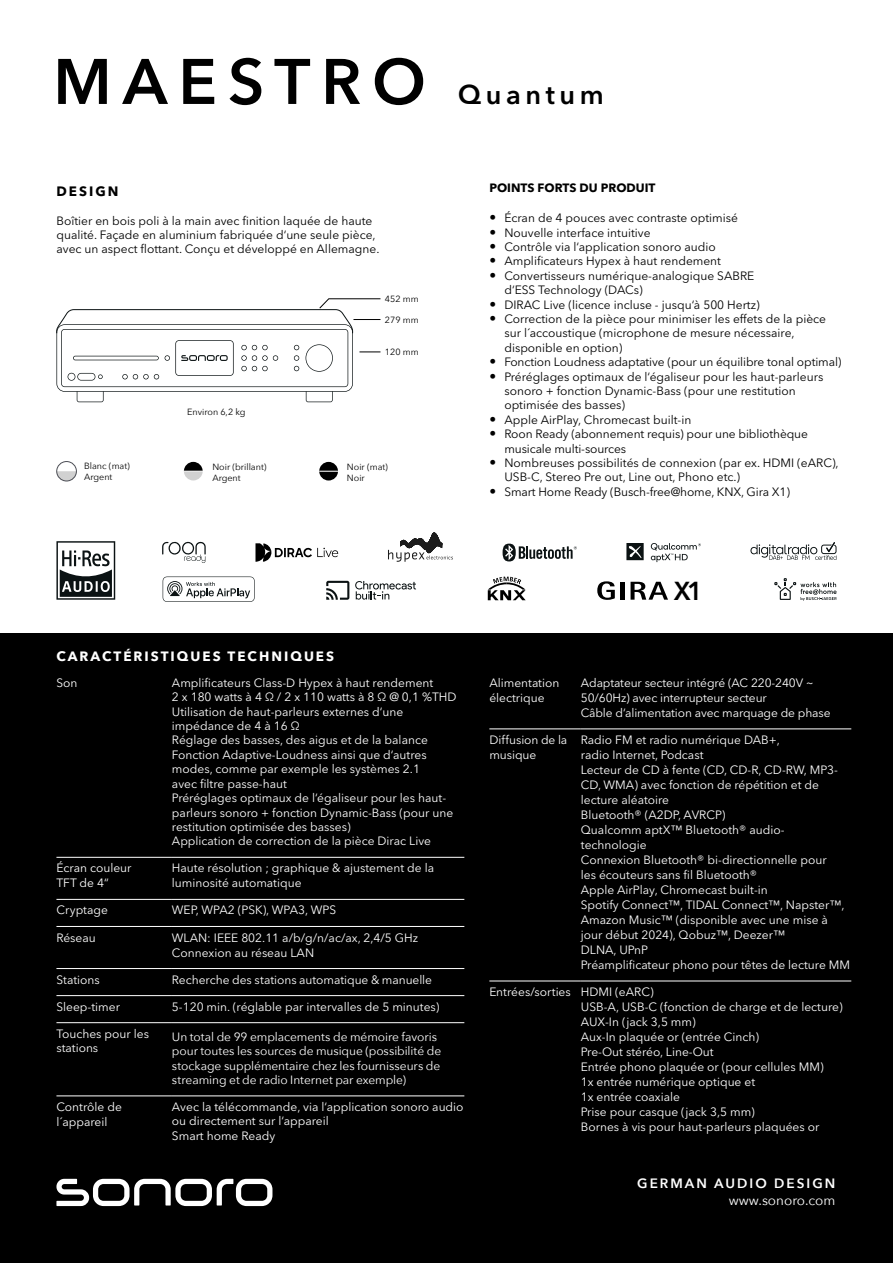
<style>
.page{position:relative;width:893px;height:1263px;background:#fff}
.page>*{position:absolute;margin:0;border:0;box-sizing:border-box;transform-origin:0 0}
.t1{font:600 63.6px "Avenir Next LT Pro";letter-spacing:.17em;color:#000}
.t2{font:600 27px "Avenir Next LT Pro";letter-spacing:.17em;color:#000}
.t3{font:600 25.8px "Avenir Next LT Pro";color:#000}
.t4{font:700 13.5px "Avenir Next";letter-spacing:.15em;color:#fff}
.t5{font:600 13.5px "Avenir Next";letter-spacing:.15em;color:#fff}
.t6{font:13.5px "Avenir Next";color:#fff}
.t7{font:700 13.5px "Avenir Next LT Pro";letter-spacing:.15em;color:#000}
.t8{font:12px/15px "Avenir Next LT Pro";color:#fff}
.t9{font:12px/14.4px "Avenir Next LT Pro";color:#000}
.t10{font:12px/14.4px "Avenir Next";letter-spacing:-.005em;color:#fff}
.t11{font:700 12px "Avenir Next LT Pro";color:#000}
.t12{font:9px/10.8px "Avenir Next";color:#000}
.s1{font-family:"Avenir Next";font-size:13.5px}
</style>
<div class="page">
<div style="left:0;top:633px;width:893px;height:630px;background:#000"></div>
<svg style="left:750px;top:542px;width:86px;height:18px"></svg>
<svg style="left:326px;top:581px;width:23px;height:19px"></svg>
<svg style="left:355px;top:581px;width:61px;height:19px"></svg>
<svg style="left:163px;top:576px;width:92px;height:26px"></svg>
<svg style="left:626px;top:543px;width:18px;height:17px"></svg>
<svg style="left:651px;top:543px;width:50px;height:19px"></svg>
<svg style="left:503px;top:544px;width:74px;height:17px"></svg>
<svg style="left:774px;top:578px;width:63px;height:23px"></svg>
<svg style="left:319px;top:462px;width:19px;height:18px"></svg>
<svg style="left:57px;top:461px;width:20px;height:20px"></svg>
<div style="left:56px;top:461px;width:21px;height:20px;border:1px solid #4c4e55;border-radius:50%"></div>
<svg style="left:184px;top:462px;width:19px;height:18px"></svg>
<svg style="left:56px;top:298px;width:325px;height:104px"></svg>
<svg style="left:488px;top:577px;width:38px;height:23px"></svg>
<svg style="left:255px;top:543px;width:83px;height:19px"></svg>
<svg style="left:56px;top:541px;width:59px;height:59px"></svg>
<svg style="left:162px;top:541px;width:44px;height:22px"></svg>
<hr style="left:620px;top:582px;width:4px;height:18px;background:#000">
<svg style="left:597px;top:581px;width:18px;height:19px"></svg>
<svg style="left:631px;top:582px;width:37px;height:18px"></svg>
<svg style="left:388px;top:533px;width:65px;height:29px"></svg>
<svg style="left:56px;top:1179px;width:216px;height:27px"></svg>
<hr style="left:56px;top:857px;width:116px;height:1px;background:#fff">
<hr style="left:172px;top:857px;width:292px;height:1px;background:#fff">
<hr style="left:56px;top:899px;width:116px;height:1px;background:#fff">
<hr style="left:172px;top:899px;width:292px;height:1px;background:#fff">
<hr style="left:56px;top:926px;width:116px;height:1px;background:#fff">
<hr style="left:172px;top:926px;width:292px;height:1px;background:#fff">
<hr style="left:56px;top:968px;width:116px;height:1px;background:#fff">
<hr style="left:172px;top:968px;width:292px;height:1px;background:#fff">
<hr style="left:56px;top:995px;width:116px;height:1px;background:#fff">
<hr style="left:172px;top:995px;width:292px;height:1px;background:#fff">
<hr style="left:56px;top:1022px;width:116px;height:1px;background:#fff">
<hr style="left:172px;top:1022px;width:292px;height:1px;background:#fff">
<hr style="left:56px;top:1095px;width:116px;height:1px;background:#fff">
<hr style="left:172px;top:1095px;width:292px;height:1px;background:#fff">
<hr style="left:489px;top:728px;width:92px;height:1px;background:#fff">
<hr style="left:581px;top:728px;width:270px;height:1px;background:#fff">
<hr style="left:489px;top:980px;width:92px;height:1px;background:#fff">
<hr style="left:581px;top:980px;width:270px;height:1px;background:#fff">
<h1 class="t1" style="left:53px;top:43px;width:374px">MAESTRO</h1>
<p class="t7" style="left:56px;top:183px;width:64px">DESIGN</p>
<p class="t9" style="left:56px;top:213px;width:324px">Boîtier en bois poli à la main avec finition laquée de haute qualité. Façade en aluminium fabriquée d‘une seule pièce, avec un aspect flottant. Conçu et développé en Allemagne.</p>
<p class="t12" style="left:187px;top:406px;width:60px">Environ 6,2 kg</p>
<p class="t12" style="left:84px;top:461px;width:47px">Blanc (mat)<br>Argent</p>
<p class="t12" style="left:212px;top:461px;width:56px">Noir (brillant)<br>Argent</p>
<p class="t12" style="left:385px;top:293px;width:35px">452 mm</p>
<p class="t12" style="left:385px;top:314px;width:35px">279 mm</p>
<p class="t12" style="left:385px;top:346px;width:35px">120 mm</p>
<p class="t12" style="left:347px;top:461px;width:43px">Noir (mat)<br>Noir</p>
<p class="t4" style="left:56px;top:645px;width:279px">CARACTÉRISTIQUES TECHNIQUES</p>
<h2 class="t2" style="left:458px;top:78px;width:147px">Quantum</h2>
<p class="t11" style="left:489px;top:180px;width:168px">POINTS FORTS DU PRODUIT</p>
<p class="t9" style="left:489px;top:211px;width:250px"><span class="s1">•</span> Écran de 4 pouces avec contraste optimisé</p>
<p class="t9" style="left:489px;top:225px;width:163px"><span class="s1">•</span> Nouvelle interface intuitive</p>
<p class="t9" style="left:489px;top:240px;width:228px"><span class="s1">•</span> Contrôle via l‘application sonoro audio</p>
<p class="t9" style="left:489px;top:254px;width:233px"><span class="s1">•</span> Amplificateurs Hypex à haut rendement</p>
<p class="t9" style="left:504px;top:268px;width:251px;text-indent:-15px"><span class="s1">•</span> Convertisseurs numérique-analogique SABRE d‘ESS Technology (DACs)</p>
<p class="t9" style="left:489px;top:297px;width:272px"><span class="s1">•</span> DIRAC Live (licence incluse - jusqu‘à 500 Hertz)</p>
<p class="t9" style="left:504px;top:312px;width:323px;text-indent:-15px"><span class="s1">•</span> Correction de la pièce pour minimiser les effets de la pièce sur l´accoustique (microphone de mesure nécessaire, disponible en option)</p>
<p class="t9" style="left:489px;top:355px;width:354px"><span class="s1">•</span> Fonction Loudness adaptative (pour un équilibre tonal optimal)</p>
<p class="t9" style="left:504px;top:369px;width:321px;text-indent:-15px"><span class="s1">•</span> Préréglages optimaux de l‘égaliseur pour les haut-parleurs sonoro + fonction Dynamic-Bass (pour une restitution optimisée des basses)</p>
<p class="t9" style="left:489px;top:412px;width:203px"><span class="s1">•</span> Apple AirPlay, Chromecast built-in</p>
<p class="t9" style="left:504px;top:427px;width:305px;text-indent:-15px"><span class="s1">•</span> Roon Ready (abonnement requis) pour une bibliothèque musicale multi-sources</p>
<p class="t9" style="left:504px;top:456px;width:336px;text-indent:-15px"><span class="s1">•</span> Nombreuses possibilités de connexion (par ex. HDMI (eARC),<br>USB-C, Stereo Pre out, Line out, Phono etc.)</p>
<p class="t9" style="left:489px;top:484px;width:302px"><span class="s1">•</span> Smart Home Ready (Busch-free@home, KNX, Gira X1)</p>
<h3 class="t3" style="left:674px;top:575px;width:30px">X1</h3>
<p class="t8" style="left:56px;top:675px;width:23px">Son</p>
<p class="t8" style="left:172px;top:675px;width:286px;line-height:14.4px">Amplificateurs Class-D Hypex à haut rendement<br>2 x 180 watts à 4 Ω / 2 x 110 watts à 8 Ω @ 0,1 %THD Utilisation de haut-parleurs externes d‘une impédance de 4 à 16 Ω<br>Réglage des basses, des aigus et de la balance Fonction Adaptive-Loudness ainsi que d‘autres modes, comme par exemple les systèmes 2.1<br>avec filtre passe-haut<br>Préréglages optimaux de l‘égaliseur pour les haut&shy;parleurs sonoro + fonction Dynamic-Bass (pour une restitution optimisée des basses)<br>Application de correction de la pièce Dirac Live</p>
<p class="t8" style="left:56px;top:861px;width:77px">Écran couleur<br>TFT de 4“</p>
<p class="t8" style="left:172px;top:861px;width:264px">Haute résolution ; graphique &amp; ajustement de la luminosité automatique</p>
<p class="t8" style="left:56px;top:903px;width:53px">Cryptage</p>
<p class="t8" style="left:172px;top:903px;width:166px">WEP, WPA2 (PSK), WPA3, WPS</p>
<p class="t8" style="left:56px;top:930px;width:41px">Réseau</p>
<p class="t8" style="left:172px;top:930px;width:248px">WLAN: IEEE 802.11 a/b/g/n/ac/ax, 2,4/5 GHz<br>Connexion au réseau LAN</p>
<p class="t8" style="left:56px;top:972px;width:45px">Stations</p>
<p class="t8" style="left:172px;top:972px;width:262px">Recherche des stations automatique &amp; manuelle</p>
<p class="t8" style="left:56px;top:999px;width:65px">Sleep-timer</p>
<p class="t8" style="left:172px;top:999px;width:269px">5-120 min. (réglable par intervalles de 5 minutes)</p>
<p class="t8" style="left:56px;top:1026px;width:94px;line-height:14.4px">Touches pour les stations</p>
<p class="t10" style="left:172px;top:1029px;width:271px">Un total de 99 emplacements de mémoire favoris pour toutes les sources de musique (possibilité de stockage supplémentaire chez les fournisseurs de streaming et de radio Internet par exemple)</p>
<p class="t8" style="left:56px;top:1099px;width:67px">Contrôle de l´appareil</p>
<p class="t8" style="left:172px;top:1099px;width:293px;line-height:14.4px">Avec la télécommande, via l‘application sonoro audio ou directement sur l‘appareil<br>Smart home Ready</p>
<p class="t8" style="left:489px;top:675px;width:72px">Alimentation électrique</p>
<p class="t8" style="left:581px;top:675px;width:251px">Adaptateur secteur intégré (AC 220-240V ~<br>50/60Hz) avec interrupteur secteur<br>Câble d‘alimentation avec marquage de phase</p>
<p class="t8" style="left:489px;top:732px;width:79px">Diffusion de la musique</p>
<p class="t8" style="left:581px;top:732px;width:271px">Radio FM et radio numérique DAB+,<br>radio Internet, Podcast<br>Lecteur de CD à fente (CD, CD-R, CD-RW, MP3- CD, WMA) avec fonction de répétition et de lecture aléatoire<br>Bluetooth® (A2DP, AVRCP)<br>Qualcomm aptX™ Bluetooth® audio&shy;technologie<br>Connexion Bluetooth® bi-directionnelle pour<br>les écouteurs sans fil Bluetooth®<br>Apple AirPlay, Chromecast built-in<br>Spotify Connect™, TIDAL Connect™, Napster™, Amazon Music™ (disponible avec une mise à jour début 2024), Qobuz™, Deezer™<br>DLNA, UPnP<br>Préamplificateur phono pour têtes de lecture MM</p>
<p class="t8" style="left:581px;top:984px;width:263px;text-indent:-91px">Entrées/sorties HDMI (eARC)<br>USB-A, USB-C (fonction de charge et de lecture)<br>AUX-In (jack 3,5 mm)<br>Aux-In plaquée or (entrée Cinch)<br>Pre-Out stéréo, Line-Out<br>Entrée phono plaquée or (pour cellules MM)<br>1x entrée numérique optique et<br>1x entrée coaxiale<br>Prise pour casque (jack 3,5 mm)<br>Bornes à vis pour haut-parleurs plaquées or</p>
<p class="t5" style="left:637px;top:1172px;width:200px">GERMAN AUDIO DESIGN</p>
<p class="t6" style="left:729px;top:1188px;width:108px">www.sonoro.com</p>
</div>
